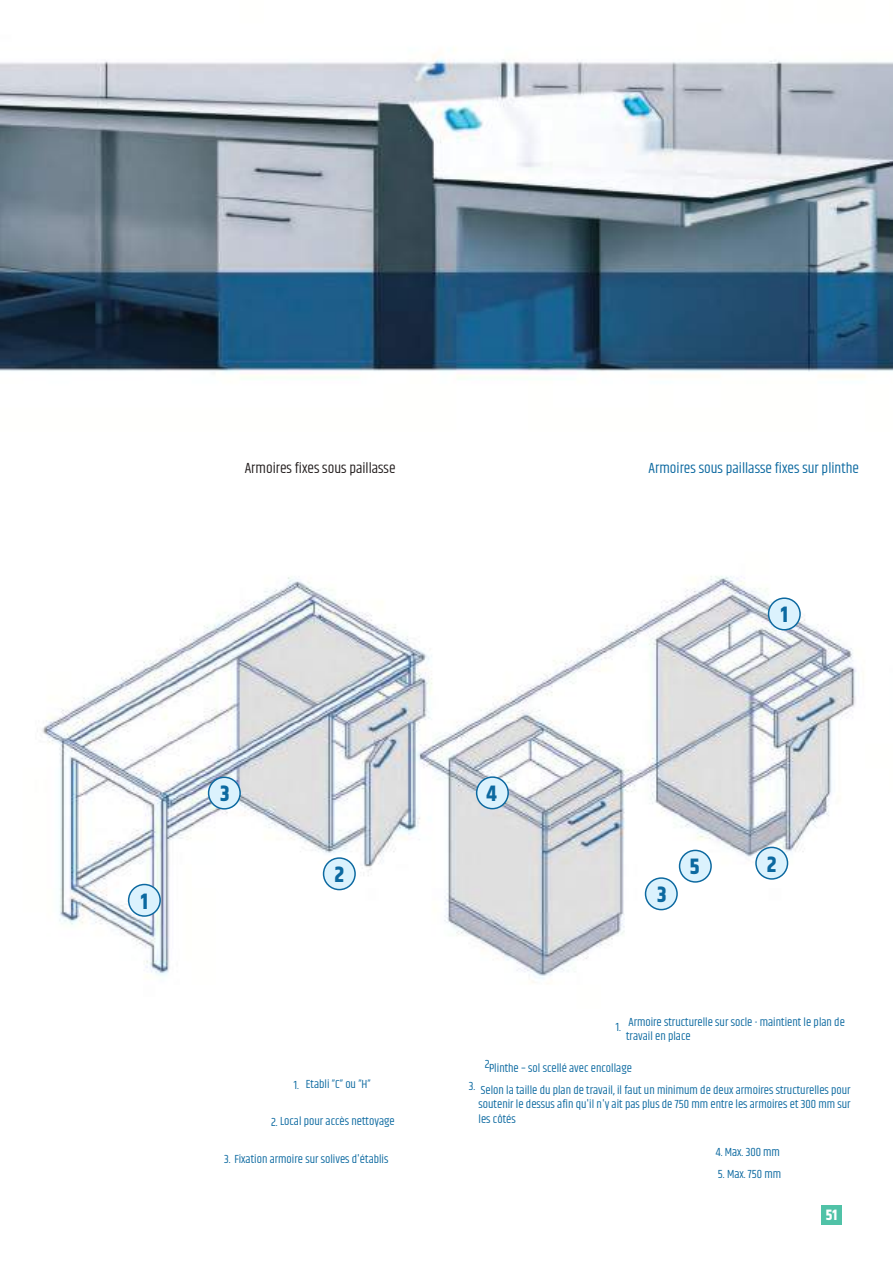
<style>
.page{position:relative;width:893px;height:1263px;background:#fff}
.page>*{position:absolute;margin:0;border:0;box-sizing:border-box;transform-origin:0 0}
.t1{font:700 22.2px "Khand";color:#0c69a0}
.t2{font:15px "Khand";color:#0c69a0}
.t3{font:15px "Khand";color:#241f1f}
.t4{font:700 15px "Khand";color:#fff}
.t5{font:12px/14.4px "Khand";color:#0c69a0}
</style>
<div class="page">
<img style="left:0;top:49px;width:893px;height:1176px">
<div style="left:128px;top:884px;width:33px;height:33px;background:#dbf2fd;border:1px solid #0c69a0;border-radius:50%"></div>
<div style="left:323px;top:857px;width:33px;height:33px;background:#dbf2fd;border:1px solid #0c69a0;border-radius:50%"></div>
<div style="left:208px;top:776px;width:33px;height:33px;background:#dbf2fd;border:1px solid #0c69a0;border-radius:50%"></div>
<div style="left:768px;top:597px;width:33px;height:33px;background:#dbf2fd;border:1px solid #0c69a0;border-radius:50%"></div>
<div style="left:755px;top:847px;width:33px;height:33px;background:#dbf2fd;border:1px solid #0c69a0;border-radius:50%"></div>
<div style="left:645px;top:877px;width:33px;height:33px;background:#dbf2fd;border:1px solid #0c69a0;border-radius:50%"></div>
<div style="left:679px;top:850px;width:33px;height:33px;background:#dbf2fd;border:1px solid #0c69a0;border-radius:50%"></div>
<div style="left:476px;top:776px;width:33px;height:33px;background:#dbf2fd;border:1px solid #0c69a0;border-radius:50%"></div>
<div style="left:822px;top:1205px;width:20px;height:19px;background:#50c2a7"></div>
<h1 class="t1" style="left:141px;top:885px;width:9px">1</h1>
<p class="t3" style="left:245px;top:459px;width:152px">Armoires fixes sous paillasse</p>
<p class="t2" style="left:649px;top:459px;width:212px">Armoires sous paillasse fixes sur plinthe</p>
<h1 class="t1" style="left:220px;top:778px;width:11px">3</h1>
<h1 class="t1" style="left:335px;top:859px;width:11px">2</h1>
<p class="t5" style="left:294px;top:1078px;width:78px">1. Etabli ”C” ou ”H”</p>
<p class="t5" style="left:271px;top:1115px;width:125px">2. Local pour accès nettoyage</p>
<p class="t5" style="left:224px;top:1152px;width:166px">3. Fixation armoire sur solives d'établis</p>
<h1 class="t1" style="left:487px;top:778px;width:12px">4</h1>
<h1 class="t1" style="left:781px;top:599px;width:9px">1</h1>
<h1 class="t1" style="left:657px;top:878px;width:11px">3</h1>
<h1 class="t1" style="left:690px;top:851px;width:11px">5</h1>
<h1 class="t1" style="left:767px;top:848px;width:11px">2</h1>
<p class="t5" style="left:626px;top:1015px;width:220px;text-indent:-10px">1. Armoire structurelle sur socle - maintient le plan de travail en place</p>
<p class="t5" style="left:485px;top:1061px;width:149px">2.Plinthe – sol scellé avec encollage</p>
<p class="t5" style="left:479px;top:1083px;width:374px;text-align:justify;text-indent:-10px">3. Selon la taille du plan de travail, il faut un minimum de deux armoires structurelles pour soutenir le dessus afin qu'il n'y ait pas plus de 750 mm entre les armoires et 300 mm sur les côtés</p>
<p class="t5" style="left:716px;top:1145px;width:66px">4. Max. 300 mm</p>
<p class="t5" style="left:718px;top:1167px;width:65px">5. Max. 750 mm</p>
<p class="t4" style="left:826px;top:1205px;width:13px">51</p>
</div>
